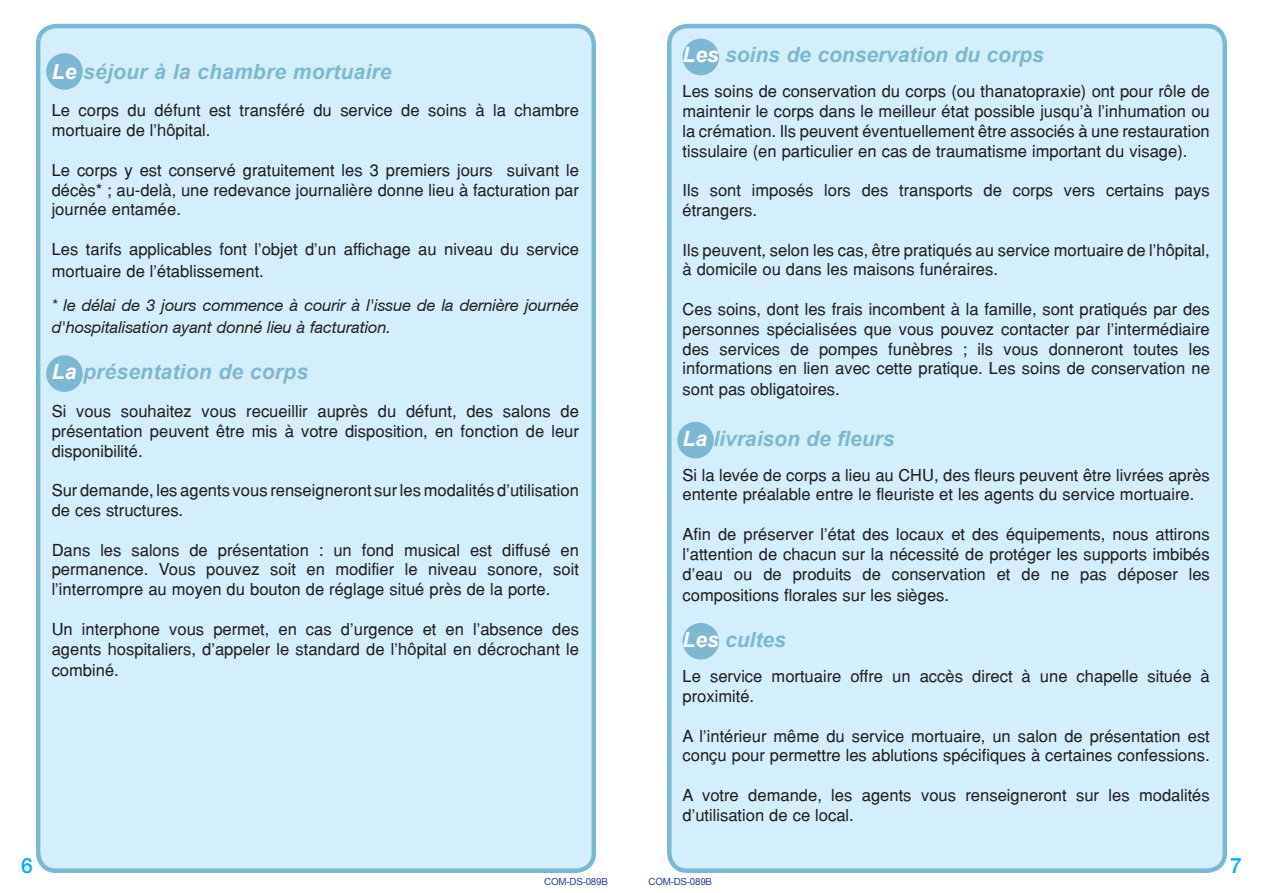
<style>
.page{position:relative;width:1263px;height:893px;background:#fff}
.page>*{position:absolute;margin:0;border:0;box-sizing:border-box;transform-origin:0 0}
.t1{font:italic 700 21px "Arial";color:#7db8d3}
.t2{font:500 21px "Helvetica 65";color:#00aeef}
.t3{font:16.5px/19.8px "Helvetica";color:#231f20}
.t4{font:italic 16.5px/21.6px "Helvetica 56";letter-spacing:-.01em;color:#231f20}
.t5{font:9.75px "Arial";letter-spacing:-.02em;color:#253f8e}
.s1{color:#fff}
</style>
<div class="page">
<div style="left:669px;top:26px;width:556px;height:845px;background:#d4effb;border-radius:18px"></div>
<div style="left:667px;top:24px;width:560px;height:849px;border:4px solid #7db8d3;border-radius:18px"></div>
<div style="left:682px;top:39px;width:37px;height:36px;background:#7db8d3;border-radius:50%"></div>
<div style="left:677px;top:422px;width:37px;height:36px;background:#7db8d3;border-radius:50%"></div>
<div style="left:682px;top:623px;width:37px;height:37px;background:#7db8d3;border-radius:50%"></div>
<div style="left:38px;top:26px;width:556px;height:845px;background:#d4effb;border-radius:18px"></div>
<div style="left:36px;top:24px;width:560px;height:849px;border:4px solid #7db8d3;border-radius:18px"></div>
<div style="left:46px;top:53px;width:37px;height:37px;background:#7db8d3;border-radius:50%"></div>
<div style="left:46px;top:355px;width:37px;height:37px;background:#7db8d3;border-radius:50%"></div>
<p class="t1" style="left:52px;top:57px;width:341px"><span class="s1">Le</span> séjour à la chambre mortuaire</p>
<p class="t3" style="left:52px;top:100px;width:529px">Le corps du défunt est transféré du service de soins à la chambre mortuaire de l'hôpital.</p>
<p class="t3" style="left:52px;top:160px;width:529px;text-align:justify">Le corps y est conservé gratuitement les 3 premiers jours suivant le décès* ; au-delà, une redevance journalière donne lieu à facturation par journée entamée.</p>
<p class="t3" style="left:52px;top:238px;width:529px;line-height:21.6px">Les tarifs applicables font l'objet d'un affichage au niveau du service mortuaire de l'établissement.</p>
<p class="t4" style="left:52px;top:295px;width:529px">* le délai de 3 jours commence à courir à l'issue de la dernière journée d'hospitalisation ayant donné lieu à facturation.</p>
<p class="t1" style="left:52px;top:358px;width:258px"><span class="s1">La</span> présentation de corps</p>
<p class="t3" style="left:52px;top:401px;width:529px;text-align:justify">Si vous souhaitez vous recueillir auprès du défunt, des salons de présentation peuvent être mis à votre disposition, en fonction de leur disponibilité.</p>
<p class="t3" style="left:52px;top:480px;width:529px">Sur demande, les agents vous renseigneront sur les modalités d’utilisation de ces structures.</p>
<p class="t3" style="left:52px;top:540px;width:529px;text-align:justify">Dans les salons de présentation : un fond musical est diffusé en permanence. Vous pouvez soit en modifier le niveau sonore, soit l’interrompre au moyen du bouton de réglage situé près de la porte.</p>
<p class="t3" style="left:52px;top:619px;width:529px">Un interphone vous permet, en cas d’urgence et en l’absence des agents hospitaliers, d’appeler le standard de l’hôpital en décrochant le</p>
<p class="t3" style="left:52px;top:660px;width:69px">combiné.</p>
<p class="t1" style="left:682px;top:41px;width:363px"><span class="s1">Les</span> soins de conservation du corps</p>
<p class="t3" style="left:682px;top:81px;width:529px;text-align:justify">Les soins de conservation du corps (ou thanatopraxie) ont pour rôle de maintenir le corps dans le meilleur état possible jusqu’à l’inhumation ou la crémation. Ils peuvent éventuellement être associés à une restauration tissulaire (en particulier en cas de traumatisme important du visage).</p>
<p class="t3" style="left:682px;top:180px;width:529px">Ils sont imposés lors des transports de corps vers certains pays étrangers.</p>
<p class="t3" style="left:682px;top:240px;width:529px">Ils peuvent, selon les cas, être pratiqués au service mortuaire de l’hôpital, à domicile ou dans les maisons funéraires.</p>
<p class="t3" style="left:682px;top:299px;width:529px;text-align:justify">Ces soins, dont les frais incombent à la famille, sont pratiqués par des personnes spécialisées que vous pouvez contacter par l’intermédiaire des services de pompes funèbres ; ils vous donneront toutes les informations en lien avec cette pratique. Les soins de conservation ne sont pas obligatoires.</p>
<p class="t1" style="left:682px;top:424px;width:213px"><span class="s1">La</span> livraison de fleurs</p>
<p class="t3" style="left:682px;top:465px;width:529px">Si la levée de corps a lieu au CHU, des fleurs peuvent être livrées après entente préalable entre le fleuriste et les agents du service mortuaire.</p>
<p class="t3" style="left:682px;top:524px;width:529px;text-align:justify">Afin de préserver l’état des locaux et des équipements, nous attirons l’attention de chacun sur la nécessité de protéger les supports imbibés d’eau ou de produits de conservation et de ne pas déposer les</p>
<p class="t3" style="left:682px;top:585px;width:268px">compositions florales sur les sièges.</p>
<p class="t1" style="left:682px;top:626px;width:105px"><span class="s1">Les</span> cultes</p>
<p class="t3" style="left:682px;top:666px;width:529px">Le service mortuaire offre un accès direct à une chapelle située à proximité.</p>
<p class="t3" style="left:682px;top:726px;width:529px">A l’intérieur même du service mortuaire, un salon de présentation est conçu pour permettre les ablutions spécifiques à certaines confessions.</p>
<p class="t3" style="left:682px;top:785px;width:529px">A votre demande, les agents vous renseigneront sur les modalités d’utilisation de ce local.</p>
<p class="t2" style="left:21px;top:853px;width:13px">6</p>
<p class="t2" style="left:1230px;top:853px;width:13px">7</p>
<p class="t5" style="left:544px;top:876px;width:65px">COM-DS-089B</p>
<p class="t5" style="left:648px;top:876px;width:65px">COM-DS-089B</p>
</div>
